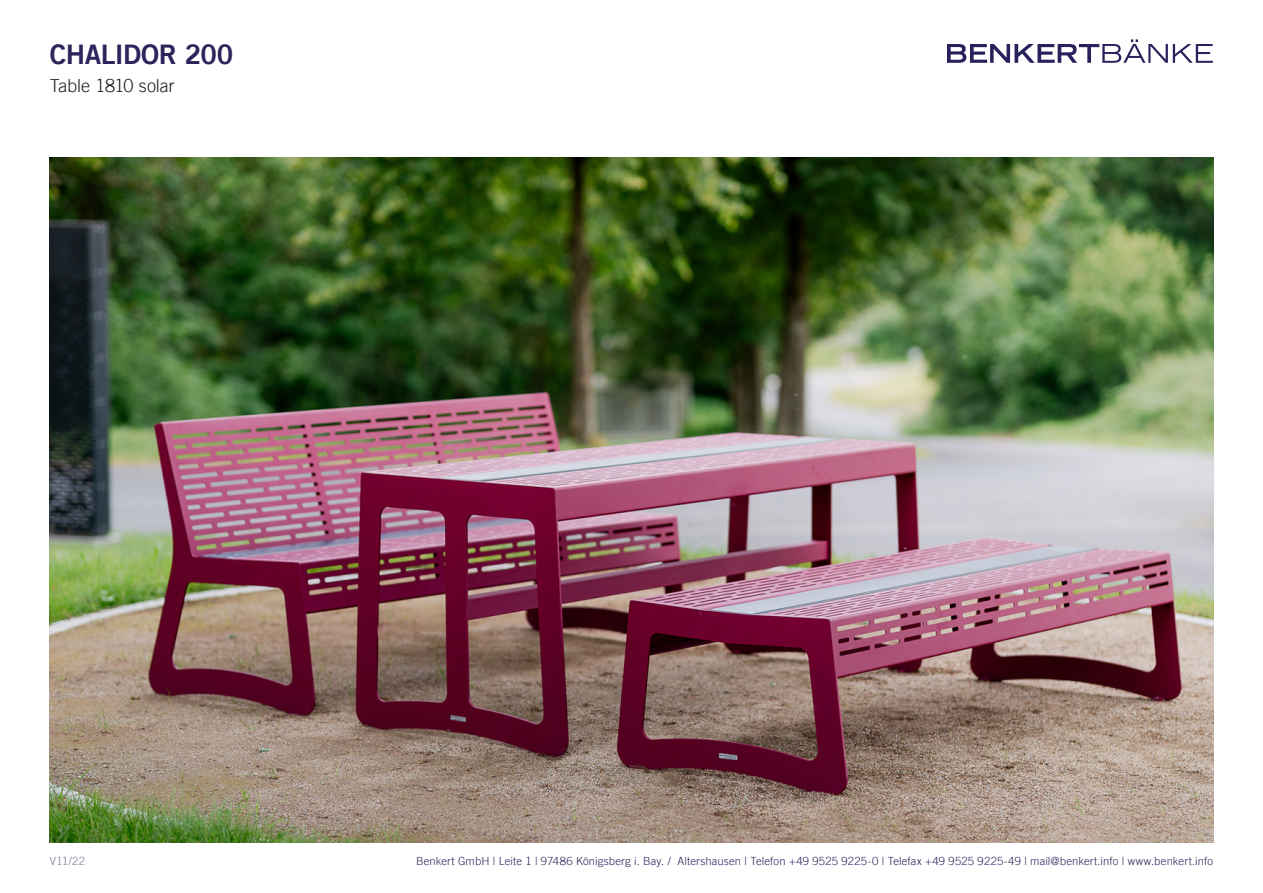
<style>
.page{position:relative;width:1263px;height:893px;background:#fff}
.page>*{position:absolute;margin:0;border:0;box-sizing:border-box;transform-origin:0 0}
.t1{font:27px "Trade Gothic LT Bold Two";letter-spacing:-.02em;color:#2d245c}
.t2{font:300 18px "Trade Gothic LT";letter-spacing:-.015em;color:#231f20}
.t3{font:300 11.25px "Trade Gothic LT";letter-spacing:.015em;color:#2d245c}
.t4{font:300 11.25px "Trade Gothic LT";color:#817596}
</style>
<div class="page">
<svg style="left:947px;top:39px;width:266px;height:24px"></svg>
<img style="left:50px;top:157px;width:1163px;height:686px">
<p class="t1" style="left:50px;top:38px;width:185px">CHALIDOR 200</p>
<p class="t2" style="left:50px;top:75px;width:126px">Table 1810 solar</p>
<p class="t4" style="left:50px;top:855px;width:37px">V11/22</p>
<p class="t3" style="left:416px;top:855px;width:798px">Benkert GmbH | Leite 1 | 97486 Königsberg i. Bay. / Altershausen | Telefon +49 9525 9225-0 | Telefax +49 9525 9225-49 | mail@benkert.info | www.benkert.info</p>
</div>
